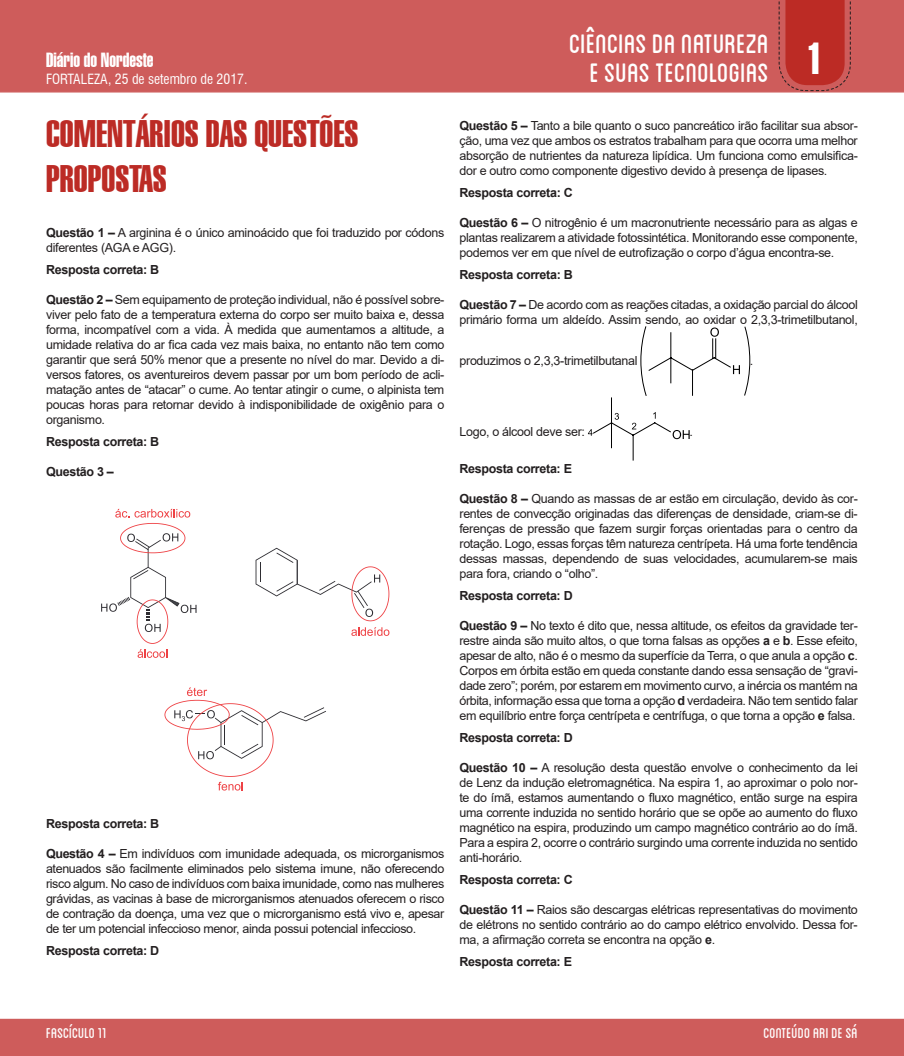
<style>
.page{position:relative;width:904px;height:1056px;background:#fff}
.page>*{position:absolute;margin:0;border:0;box-sizing:border-box;transform-origin:0 0}
.t1{font:43.75px "Helvetica Extra Compressed";color:#fff}
.t2{font:37.5px/28.8px "Blanch Caps";color:#fff;text-align:center}
.t3{font:37.5px/45px "Helvetica Extra Compressed";color:#bc2b25}
.t4{font:20px "Blanch Caps";color:#fff}
.t5{font:20px "Helvetica Extra Compressed";color:#fff}
.t6{font:condensed 13.75px "Swiss 721 BT";color:#fff}
.t7{font:12.5px/15px "Arial";letter-spacing:-.025em;color:#231f20;text-align:justify}
.t8{font:700 12.5px "Arial";letter-spacing:-.025em;color:#231f20}
.s1{font-weight:700}
</style>
<div class="page">
<div style="left:0;top:0;width:904px;height:93px;background:#ce5c5b"></div>
<div style="left:0;top:1019px;width:904px;height:37px;background:#ce5c5b"></div>
<svg style="left:778px;top:0;width:73px;height:92px;background:#bd3732"></svg>
<svg style="left:255px;top:548px;width:134px;height:73px"></svg>
<svg style="left:101px;top:509px;width:95px;height:149px"></svg>
<svg style="left:351px;top:627px;width:38px;height:9px"></svg>
<svg style="left:164px;top:687px;width:162px;height:103px"></svg>
<svg style="left:588px;top:326px;width:162px;height:135px"></svg>
<h3 class="t5" style="left:46px;top:48px;width:109px">Diário do Nordeste</h3>
<p class="t6" style="left:46px;top:70px;width:203px">FORTALEZA, 25 de setembro de 2017.</p>
<h2 class="t3" style="left:46px;top:111px;width:314px">COMENTÁRIOS DAS QUESTÕES<br>PROPOSTAS</h2>
<p class="t7" style="left:46px;top:225px;width:400px"><span class="s1">Questão 1 –</span> A arginina é o único aminoácido que foi traduzido por códons diferentes (AGA e AGG).</p>
<p class="t8" style="left:46px;top:261px;width:115px">Resposta correta: B</p>
<p class="t7" style="left:46px;top:292px;width:400px"><span class="s1">Questão 2 –</span> Sem equipamento de proteção individual, não é possível sobre&shy;viver pelo fato de a temperatura externa do corpo ser muito baixa e, dessa forma, incompatível com a vida. À medida que aumentamos a altitude, a umidade relativa do ar fica cada vez mais baixa, no entanto não tem como garantir que será 50% menor que a presente no nível do mar. Devido a di&shy;versos fatores, os aventureiros devem passar por um bom período de acli&shy;matação antes de “atacar” o cume. Ao tentar atingir o cume, o alpinista tem poucas horas para retornar devido à indisponibilidade de oxigênio para o organismo.</p>
<p class="t8" style="left:46px;top:433px;width:115px">Resposta correta: B</p>
<p class="t8" style="left:46px;top:463px;width:69px">Questão 3 –</p>
<p class="t8" style="left:46px;top:814px;width:115px">Resposta correta: B</p>
<p class="t7" style="left:46px;top:846px;width:400px"><span class="s1">Questão 4 –</span> Em indivíduos com imunidade adequada, os microrganismos atenuados são facilmente eliminados pelo sistema imune, não oferecendo risco algum. No caso de indivíduos com baixa imunidade, como nas mulheres grávidas, as vacinas à base de microrganismos atenuados oferecem o risco de contração da doença, uma vez que o microrganismo está vivo e, apesar de ter um potencial infeccioso menor, ainda possui potencial infeccioso.</p>
<p class="t8" style="left:46px;top:941px;width:115px">Resposta correta: D</p>
<h2 class="t2" style="left:569px;top:28px;width:201px">CIÊNCIAS DA NATUREZA<br>E SUAS TECNOLOGIAS</h2>
<h1 class="t1" style="left:807px;top:32px;width:18px">1</h1>
<p class="t7" style="left:459px;top:118px;width:400px"><span class="s1">Questão 5 –</span> Tanto a bile quanto o suco pancreático irão facilitar sua absor&shy;ção, uma vez que ambos os estratos trabalham para que ocorra uma melhor absorção de nutrientes da natureza lipídica. Um funciona como emulsifica&shy;dor e outro como componente digestivo devido à presença de lipases.</p>
<p class="t8" style="left:459px;top:183px;width:115px">Resposta correta: C</p>
<p class="t7" style="left:459px;top:215px;width:400px"><span class="s1">Questão 6 –</span> O nitrogênio é um macronutriente necessário para as algas e plantas realizarem a atividade fotossintética. Monitorando esse componente, podemos ver em que nível de eutrofização o corpo d’água encontra-se.</p>
<p class="t8" style="left:459px;top:266px;width:115px">Resposta correta: B</p>
<p class="t7" style="left:459px;top:297px;width:400px"><span class="s1">Questão 7 –</span> De acordo com as reações citadas, a oxidação parcial do álcool primário forma um aldeído. Assim sendo, ao oxidar o 2,3,3-trimetilbutanol,</p>
<p class="t7" style="left:459px;top:353px;width:179px">produzimos o 2,3,3-trimetilbutanal</p>
<p class="t7" style="left:750px;top:353px;width:5px">.</p>
<p class="t7" style="left:459px;top:424px;width:127px">Logo, o álcool deve ser:</p>
<p class="t7" style="left:689px;top:424px;width:5px">.</p>
<p class="t8" style="left:459px;top:460px;width:114px">Resposta correta: E</p>
<p class="t7" style="left:459px;top:491px;width:400px"><span class="s1">Questão 8 –</span> Quando as massas de ar estão em circulação, devido às cor&shy;rentes de convecção originadas das diferenças de densidade, criam-se di&shy;ferenças de pressão que fazem surgir forças orientadas para o centro da rotação. Logo, essas forças têm natureza centrípeta. Há uma forte tendência dessas massas, dependendo de suas velocidades, acumularem-se mais para fora, criando o “olho”.</p>
<p class="t8" style="left:459px;top:587px;width:115px">Resposta correta: D</p>
<p class="t7" style="left:459px;top:618px;width:400px"><span class="s1">Questão 9 –</span> No texto é dito que, nessa altitude, os efeitos da gravidade ter&shy;restre ainda são muito altos, o que torna falsas as opções <span class="s1">a</span> e <span class="s1">b</span>. Esse efeito, apesar de alto, não é o mesmo da superfície da Terra, o que anula a opção <span class="s1">c</span>.<br>Corpos em órbita estão em queda constante dando essa sensação de “gravi&shy;dade zero”; porém, por estarem em movimento curvo, a inércia os mantém na órbita, informação essa que torna a opção <span class="s1">d</span> verdadeira. Não tem sentido falar em equilíbrio entre força centrípeta e centrífuga, o que torna a opção <span class="s1">e</span> falsa.</p>
<p class="t8" style="left:459px;top:729px;width:115px">Resposta correta: D</p>
<p class="t7" style="left:459px;top:760px;width:400px"><span class="s1">Questão 10 –</span> A resolução desta questão envolve o conhecimento da lei de Lenz da indução eletromagnética. Na espira 1, ao aproximar o polo nor&shy;te do ímã, estamos aumentando o fluxo magnético, então surge na espira uma corrente induzida no sentido horário que se opõe ao aumento do fluxo magnético na espira, produzindo um campo magnético contrário ao do ímã.<br>Para a espira 2, ocorre o contrário surgindo uma corrente induzida no sentido anti-horário.</p>
<p class="t8" style="left:459px;top:871px;width:115px">Resposta correta: C</p>
<p class="t7" style="left:459px;top:902px;width:400px"><span class="s1">Questão 11 –</span> Raios são descargas elétricas representativas do movimento de elétrons no sentido contrário ao do campo elétrico envolvido. Dessa for&shy;ma, a afirmação correta se encontra na opção <span class="s1">e</span>.</p>
<p class="t8" style="left:459px;top:953px;width:114px">Resposta correta: E</p>
<h3 class="t4" style="left:46px;top:1024px;width:62px">Fascículo 11</h3>
<h3 class="t4" style="left:763px;top:1024px;width:96px">CONTEÚDO ARI DE SÁ</h3>
</div>
